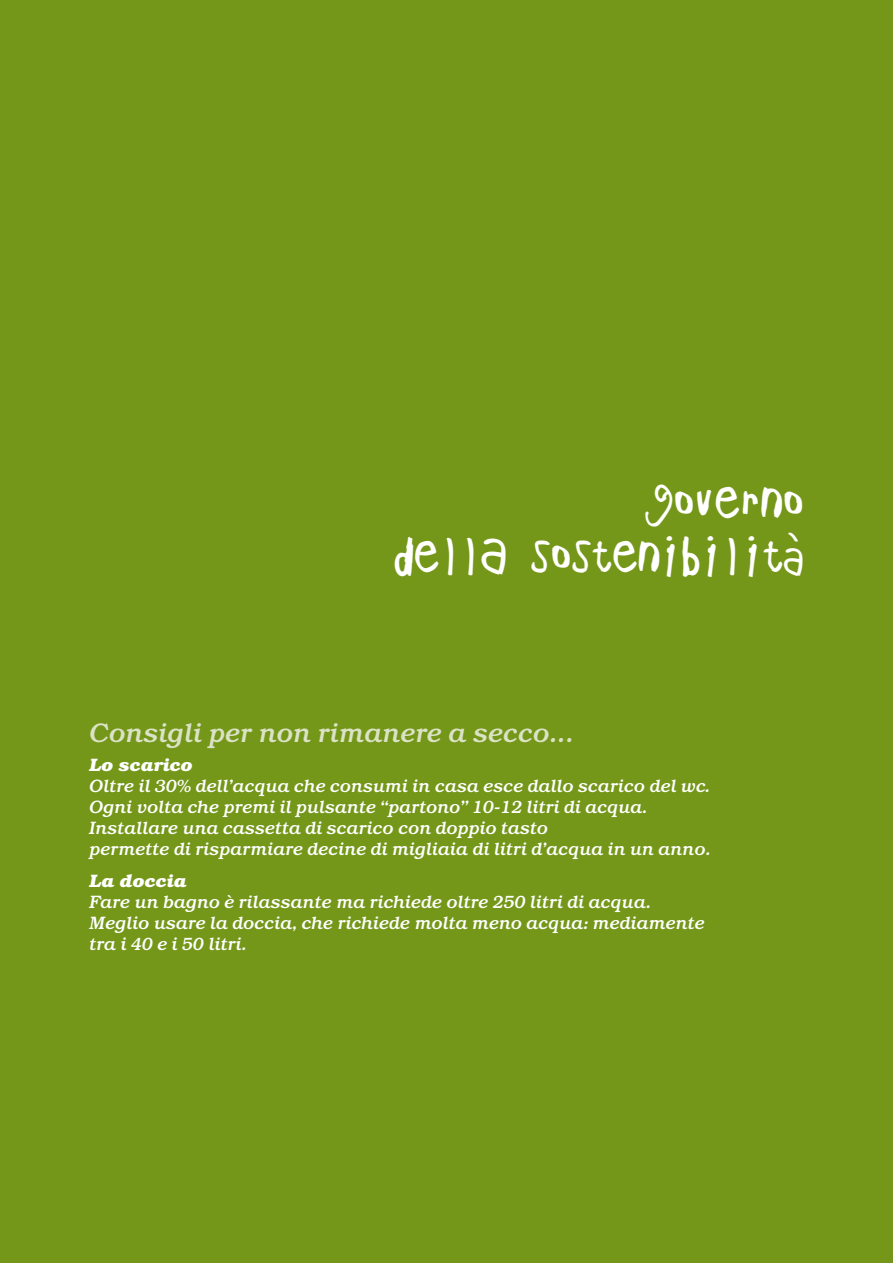
<style>
.page{position:relative;width:893px;height:1263px;background:#749719}
.page>*{position:absolute;margin:0;border:0;box-sizing:border-box;transform-origin:0 0}
.t1{font:48px/54px "Childs Play Age Seven";color:#fff;text-align:right}
.t2{font:italic 500 27px "Bookman Std";color:#dbe2c6}
.t3{font:italic 500 18px/21px "Bookman Std";color:#fff}
.t4{font:italic 700 18px "Bookman Std";color:#fff}
</style>
<div class="page">
<h1 class="t1" style="left:394px;top:475px;width:411px">governo<br>della sostenibilità</h1>
<h2 class="t2" style="left:89px;top:716px;width:486px">Consigli per non rimanere a secco...</h2>
<p class="t4" style="left:89px;top:754px;width:105px">Lo scarico</p>
<p class="t3" style="left:89px;top:775px;width:623px">Oltre il 30% dell’acqua che consumi in casa esce dallo scarico del wc.<br>Ogni volta che premi il pulsante “partono” 10-12 litri di acqua.<br>Installare una cassetta di scarico con doppio tasto<br>permette di risparmiare decine di migliaia di litri d’acqua in un anno.</p>
<p class="t4" style="left:89px;top:869px;width:99px">La doccia</p>
<p class="t3" style="left:89px;top:891px;width:617px">Fare un bagno è rilassante ma richiede oltre 250 litri di acqua.<br>Meglio usare la doccia, che richiede molta meno acqua: mediamente tra i 40 e i 50 litri.</p>
</div>
